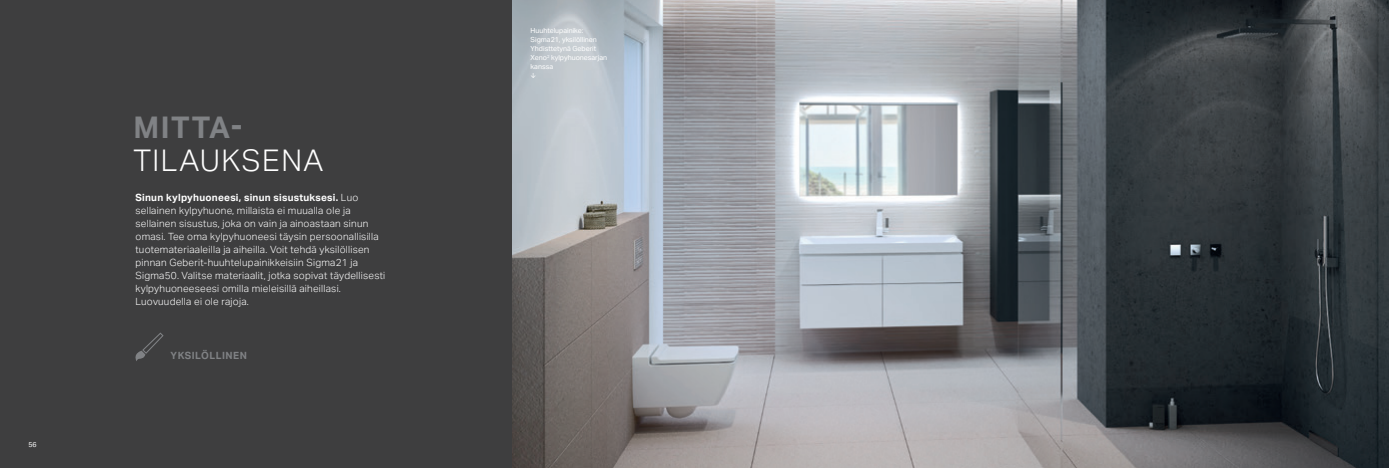
<style>
.page{position:relative;width:1389px;height:468px;background:#fff}
.page>*{position:absolute;margin:0;border:0;box-sizing:border-box;transform-origin:0 0}
.t1{font:300 30px "Aktiv Grotesk Geberit";letter-spacing:.05em;color:#fff}
.t2{font:700 30px "Aktiv Grotesk Geberit";letter-spacing:.05em;color:#808285}
.t3{font:300 10px/13px "Aktiv Grotesk Geberit";letter-spacing:.025em;color:#fff}
.t4{font:700 10px "Aktiv Grotesk Geberit";letter-spacing:.05em;color:#808285}
.t5{font:7px/9px "Aktiv Grotesk Geberit";color:#fff}
.s1{font-weight:700}
</style>
<div class="page">
<div style="left:0;top:0;width:531px;height:468px;background:#3e3e3f"></div>
<svg style="left:135px;top:332px;width:29px;height:29px"></svg>
<img style="left:512px;top:0;width:877px;height:468px">
<p class="t5" style="left:28px;top:439px;width:10px">56</p>
<h1 class="t2" style="left:133px;top:109px;width:111px">MITTA-</h1>
<h1 class="t1" style="left:133px;top:144px;width:192px">TILAUKSENA</h1>
<p class="t3" style="left:135px;top:191px;width:251px"><span class="s1">Sinun kylpyhuoneesi, sinun sisustuksesi.</span> Luo sellainen kylpyhuone, millaista ei muualla ole ja sellainen sisustus, joka on vain ja ainoastaan sinun omasi. Tee oma kylpyhuoneesi täysin persoonallisilla tuotemateriaaleilla ja aiheilla. Voit tehdä yksilöllisen pinnan Geberit-huuhtelupainikkeisiin Sigma21 ja Sigma50. Valitse materiaalit, jotka sopivat täydellisesti kylpyhuoneeseesi omilla mieleisillä aiheillasi.<br>Luovuudella ei ole rajoja.</p>
<p class="t4" style="left:171px;top:349px;width:78px">YKSILÖLLINEN</p>
<p class="t5" style="left:531px;top:26px;width:78px">Huuhtelupainike:<br>Sigma21, yksilöllinen<br>Yhdisttetynä Geberit<br>Xeno<sup>2</sup> kylpyhuonesarjan kanssa<br>↓</p>
</div>
